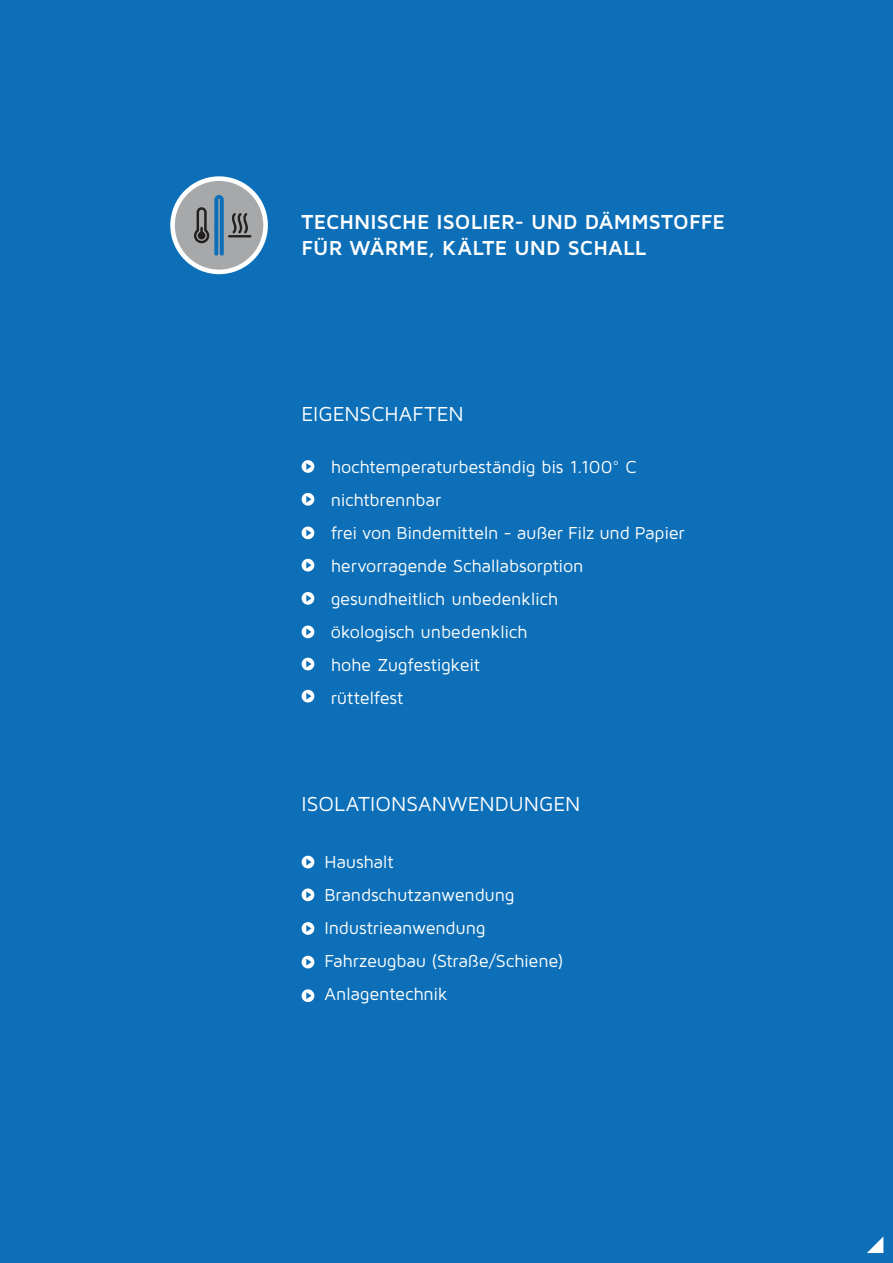
<style>
.page{position:relative;width:893px;height:1263px;background:#0c6fb8}
.page>*{position:absolute;margin:0;border:0;box-sizing:border-box;transform-origin:0 0}
.t1{font:700 21px/25.2px "Maven Pro";letter-spacing:.005em;color:#fff}
.t2{font:21px "Maven Pro";color:#fff}
.t3{font:18px/33px "Maven Pro";letter-spacing:-.015em;color:#fff}
</style>
<div class="page">
<svg style="left:867px;top:1237px;width:16px;height:16px"></svg>
<div style="left:302px;top:460px;width:12px;height:13px;background:#fff;border-radius:50%"></div>
<svg style="left:306px;top:463px;width:5px;height:7px"></svg>
<div style="left:302px;top:856px;width:12px;height:12px;background:#fff;border-radius:50%"></div>
<svg style="left:306px;top:859px;width:5px;height:6px"></svg>
<div style="left:302px;top:493px;width:12px;height:13px;background:#fff;border-radius:50%"></div>
<svg style="left:306px;top:496px;width:5px;height:7px"></svg>
<div style="left:302px;top:888px;width:12px;height:13px;background:#fff;border-radius:50%"></div>
<svg style="left:306px;top:891px;width:5px;height:7px"></svg>
<div style="left:302px;top:956px;width:12px;height:12px;background:#fff;border-radius:50%"></div>
<svg style="left:306px;top:959px;width:5px;height:6px"></svg>
<div style="left:302px;top:526px;width:12px;height:13px;background:#fff;border-radius:50%"></div>
<svg style="left:306px;top:529px;width:5px;height:7px"></svg>
<div style="left:302px;top:922px;width:12px;height:13px;background:#fff;border-radius:50%"></div>
<svg style="left:306px;top:925px;width:5px;height:7px"></svg>
<div style="left:302px;top:989px;width:12px;height:13px;background:#fff;border-radius:50%"></div>
<svg style="left:306px;top:992px;width:5px;height:7px"></svg>
<div style="left:302px;top:559px;width:12px;height:12px;background:#fff;border-radius:50%"></div>
<svg style="left:306px;top:562px;width:5px;height:7px"></svg>
<div style="left:302px;top:592px;width:12px;height:13px;background:#fff;border-radius:50%"></div>
<svg style="left:306px;top:595px;width:5px;height:7px"></svg>
<div style="left:302px;top:625px;width:12px;height:13px;background:#fff;border-radius:50%"></div>
<svg style="left:306px;top:628px;width:5px;height:7px"></svg>
<div style="left:302px;top:658px;width:12px;height:12px;background:#fff;border-radius:50%"></div>
<svg style="left:306px;top:661px;width:5px;height:6px"></svg>
<div style="left:302px;top:690px;width:12px;height:12px;background:#fff;border-radius:50%"></div>
<svg style="left:306px;top:693px;width:5px;height:7px"></svg>
<svg style="left:173px;top:179px;width:93px;height:93px"></svg>
<div style="left:170px;top:176px;width:98px;height:98px;border:5px solid #fff;border-radius:50%"></div>
<div style="left:175px;top:181px;width:88px;height:89px;background:#a6a8a9;border-radius:50%"></div>
<svg style="left:194px;top:195px;width:30px;height:61px"></svg>
<svg style="left:231px;top:213px;width:17px;height:20px"></svg>
<hr style="left:228px;top:235px;width:23px;height:2px;background:#231f20">
<p class="t1" style="left:302px;top:209px;width:425px">TECHNISCHE ISOLIER- UND DÄMMSTOFFE<br>FÜR WÄRME, KÄLTE UND SCHALL</p>
<p class="t2" style="left:302px;top:400px;width:164px">EIGENSCHAFTEN</p>
<p class="t3" style="left:331px;top:449px;width:355px">hochtemperaturbeständig bis 1.100° C nichtbrennbar<br>frei von Bindemitteln - außer Filz und Papier hervorragende Schallabsorption gesundheitlich unbedenklich<br>ökologisch unbedenklich<br>hohe Zugfestigkeit<br>rüttelfest</p>
<p class="t2" style="left:302px;top:791px;width:280px">ISOLATIONSANWENDUNGEN</p>
<p class="t3" style="left:324px;top:845px;width:241px">Haushalt<br>Brandschutzanwendung<br>Industrieanwendung<br>Fahrzeugbau (Straße/Schiene)<br>Anlagentechnik</p>
</div>
